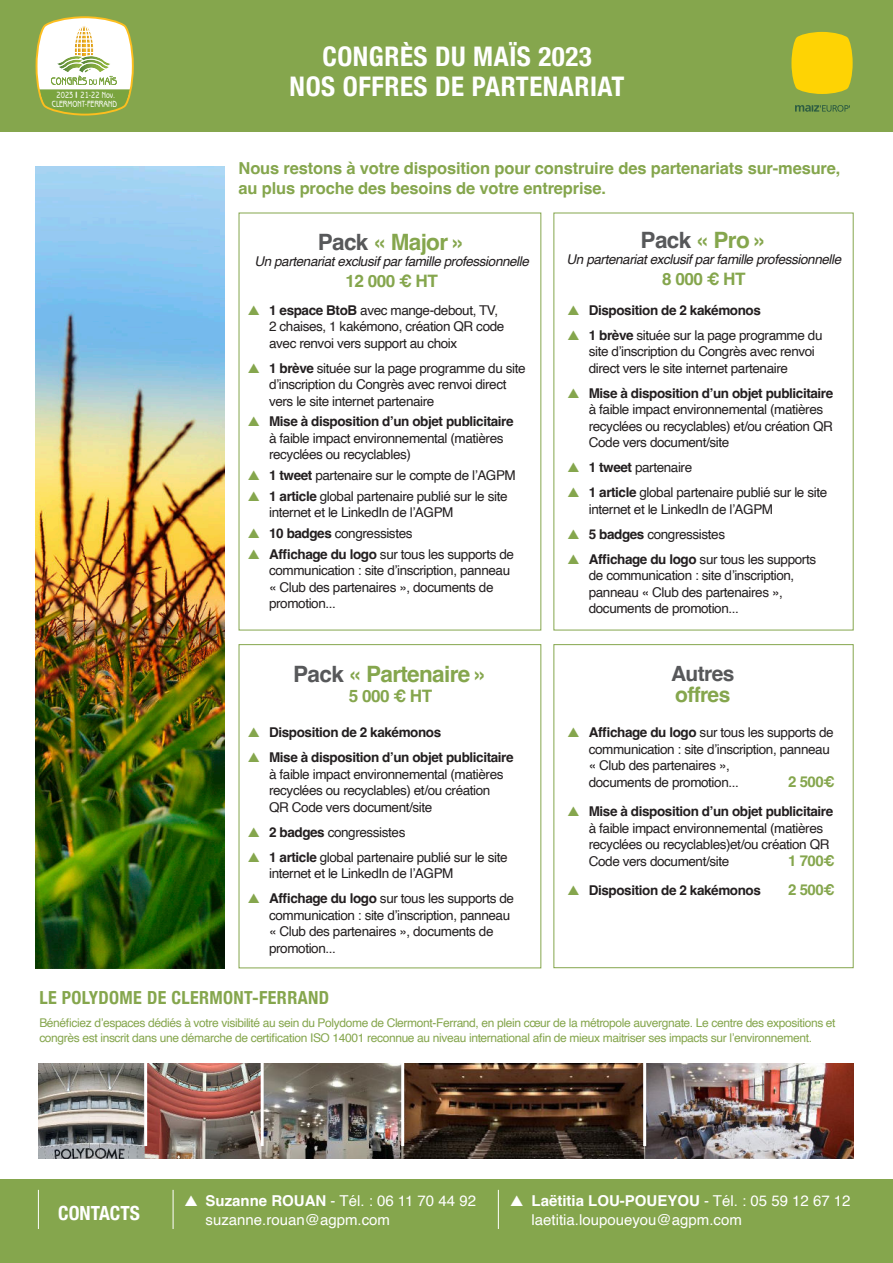
<style>
.page{position:relative;width:893px;height:1263px;background:#fff}
.page>*{position:absolute;margin:0;border:0;box-sizing:border-box;transform-origin:0 0}
.t1{font:700 condensed 27px/30px "Helvetica Neue";letter-spacing:.02em;color:#fff;text-align:center}
.t2{font:700 22.5px "Helvetica";letter-spacing:-.03em;color:#85a64d}
.t3{font:700 21px "Helvetica";letter-spacing:-.03em;color:#57585a}
.t4{font:700 21px "Helvetica";letter-spacing:-.03em;color:#85a64d}
.t5{font:700 condensed 19.5px "Helvetica Neue";color:#fff}
.t6{font:700 condensed 18px "Helvetica Neue";letter-spacing:.02em;color:#85a64d}
.t7{font:700 17.1px "Helvetica";letter-spacing:-.03em;color:#85a64d}
.t8{font:700 16.5px/19.8px "Helvetica";letter-spacing:-.01em;color:#85a64d}
.t9{font:15px/19.5px "Helvetica";color:#fff}
.t10{font:700 15px "Helvetica";letter-spacing:-.03em;color:#85a64d}
.t11{font:13.5px/16.5px "Helvetica";letter-spacing:-.03em;color:#231f20}
.t12{font:italic 13.5px "Helvetica";color:#231f20}
.t13{font:700 13.5px "Helvetica";letter-spacing:-.03em;color:#231f20}
.t14{font:12px/15px "Helvetica";letter-spacing:-.03em;color:#85a64d}
.t15{font:500 9px/8.6px "Benguiat Gothic Std";color:#fff;text-align:center;scale:.77 1}
.s1{font-weight:800}
.s2{color:#57585a}
.s3{color:#85a64d}
.s4{font-weight:700}
</style>
<div class="page">
<div style="left:0;top:0;width:893px;height:132px;background:#85a64d"></div>
<div style="left:0;top:1179px;width:893px;height:84px;background:#85a64d"></div>
<div style="left:553px;top:644px;width:300px;height:324px;border:1px solid #85a64d"></div>
<img style="left:35px;top:167px;width:189px;height:801px">
<img style="left:38px;top:1063px;width:815px;height:96px">
<svg style="left:795px;top:105px;width:55px;height:7px"></svg>
<svg style="left:791px;top:32px;width:62px;height:62px;background:#efcd0c"></svg>
<hr style="left:498px;top:1190px;width:1px;height:39px;background:#fff">
<hr style="left:173px;top:1190px;width:1px;height:39px;background:#fff">
<hr style="left:144px;top:1038px;width:3px;height:108px;background:#fff">
<hr style="left:261px;top:1038px;width:3px;height:108px;background:#fff">
<hr style="left:401px;top:1038px;width:3px;height:108px;background:#fff">
<hr style="left:643px;top:1038px;width:3px;height:108px;background:#fff">
<hr style="left:38px;top:1190px;width:1px;height:39px;background:#fff">
<svg style="left:36px;top:16px;width:98px;height:100px"></svg>
<p class="t15" style="left:52px;top:91px;width:86px">2023 <span class="s1">l</span> 21-22 Nov.<br>CLERMONT-FERRAND</p>
<h1 class="t1" style="left:290px;top:42px;width:336px">CONGRÈS DU MAÏS 2023<br>NOS OFFRES DE PARTENARIAT</h1>
<p class="t8" style="left:239px;top:160px;width:603px">Nous restons à votre disposition pour construire des partenariats sur-mesure, au plus proche des besoins de votre entreprise.</p>
<h2 class="t2" style="left:318px;top:228px;width:149px"><span class="s2">Pack</span> « Major »</h2>
<p class="t12" style="left:254px;top:256px;width:279px">Un partenariatexclusifparfamille professionnelle</p>
<p class="t7" style="left:345px;top:271px;width:94px">12 000 € HT</p>
<p class="t11" style="left:269px;top:302px;width:237px;text-indent:-21px"><span class="s3">▲</span> <span class="s4">1 espace BtoB</span> avec mange-debout, TV,<br>2 chaises, 1 kakémono, création QR code avec renvoi vers support au choix</p>
<p class="t11" style="left:269px;top:361px;width:258px;text-indent:-21px"><span class="s3">▲</span> <span class="s4">1 brève</span> située sur la page programme du site d’inscription du Congrès avec renvoi direct vers le site internet partenaire</p>
<p class="t11" style="left:269px;top:415px;width:246px;text-indent:-21px"><span class="s3">▲</span> <span class="s4">Mise à disposition d’un objet publicitaire </span>à faible impact environnemental (matières recyclées ou recyclables)</p>
<p class="t11" style="left:248px;top:467px;width:270px"><span class="s3">▲</span> <span class="s4">1 tweet</span> partenaire sur le compte de l’AGPM</p>
<p class="t11" style="left:269px;top:489px;width:240px;text-indent:-21px"><span class="s3">▲</span> <span class="s4">1 article</span> global partenaire publié sur le site internet et le LinkedIn de l’AGPM</p>
<p class="t11" style="left:248px;top:526px;width:166px"><span class="s3">▲</span> <span class="s4">10 badges</span> congressistes</p>
<p class="t11" style="left:269px;top:547px;width:246px;text-indent:-21px"><span class="s3">▲</span> <span class="s4">Affichage du logo</span> sur tous les supports de communication : site d’inscription, panneau « Club des partenaires », documents de promotion...</p>
<h2 class="t2" style="left:293px;top:660px;width:196px"><span class="s2">Pack</span> « Partenaire »</h2>
<p class="t7" style="left:349px;top:686px;width:85px">5 000 € HT</p>
<p class="t13" style="left:248px;top:724px;width:195px"><span class="s3">▲</span> Disposition de 2 kakémonos</p>
<p class="t11" style="left:269px;top:751px;width:246px;text-indent:-21px"><span class="s3">▲</span> <span class="s4">Mise à disposition d’un objet publicitaire </span>à faible impact environnemental (matières recyclées ou recyclables) et/ou création QR Code vers document/site</p>
<p class="t11" style="left:248px;top:825px;width:159px"><span class="s3">▲</span> <span class="s4">2 badges</span> congressistes</p>
<p class="t11" style="left:269px;top:850px;width:240px;text-indent:-21px"><span class="s3">▲</span> <span class="s4">1 article</span> global partenaire publié sur le site internet et le LinkedIn de l’AGPM</p>
<p class="t11" style="left:269px;top:892px;width:246px;text-indent:-21px"><span class="s3">▲</span> <span class="s4">Affichage du logo</span> sur tous les supports de communication : site d’inscription, panneau « Club des partenaires », documents de promotion...</p>
<h2 class="t2" style="left:641px;top:226px;width:128px"><span class="s2">Pack</span> « Pro »</h2>
<p class="t12" style="left:567px;top:254px;width:279px">Un partenariatexclusifparfamille professionnelle</p>
<p class="t7" style="left:662px;top:269px;width:85px">8 000 € HT</p>
<p class="t13" style="left:567px;top:302px;width:195px"><span class="s3">▲</span> Disposition de 2 kakémonos</p>
<p class="t11" style="left:589px;top:328px;width:235px;text-indent:-21px"><span class="s3">▲</span> <span class="s4">1 brève</span> située sur la page programme du site d’inscription du Congrès avec renvoi direct vers le site internet partenaire</p>
<p class="t11" style="left:589px;top:386px;width:246px;text-indent:-21px"><span class="s3">▲</span> <span class="s4">Mise à disposition d’un objet publicitaire </span>à faible impact environnemental (matières recyclées ou recyclables) et/ou création QR Code vers document/site</p>
<p class="t11" style="left:567px;top:460px;width:126px"><span class="s3">▲</span> <span class="s4">1 tweet</span> partenaire</p>
<p class="t11" style="left:589px;top:485px;width:240px;text-indent:-21px"><span class="s3">▲</span> <span class="s4">1 article</span> global partenaire publié sur le site internet et le LinkedIn de l’AGPM</p>
<p class="t11" style="left:567px;top:527px;width:159px"><span class="s3">▲</span> <span class="s4">5 badges</span> congressistes</p>
<p class="t11" style="left:589px;top:552px;width:229px;text-indent:-21px"><span class="s3">▲</span> <span class="s4">Affichage du logo</span> sur tous les supports de communication : site d’inscription, panneau « Club des partenaires », documents de promotion...</p>
<h3 class="t3" style="left:671px;top:661px;width:65px">Autres</h3>
<h3 class="t4" style="left:675px;top:682px;width:57px">offres</h3>
<p class="t11" style="left:589px;top:726px;width:246px;text-indent:-21px"><span class="s3">▲</span> <span class="s4">Affichage du logo</span> sur tous les supports de communication : site d’inscription, panneau « Club des partenaires »,<br>documents de promotion...</p>
<p class="t10" style="left:788px;top:773px;width:48px">2 500€</p>
<p class="t11" style="left:589px;top:804px;width:246px;text-indent:-21px"><span class="s3">▲</span> <span class="s4">Mise à disposition d’un objet publicitaire </span>à faible impact environnemental (matières recyclées ou recyclables)et/ou création QR Code vers document/site</p>
<p class="t10" style="left:788px;top:852px;width:48px">1 700€</p>
<p class="t13" style="left:567px;top:882px;width:195px"><span class="s3">▲</span> Disposition de 2 kakémonos</p>
<p class="t10" style="left:788px;top:881px;width:48px">2 500€</p>
<h3 class="t6" style="left:39px;top:987px;width:291px">LE POLYDOME DE CLERMONT-FERRAND</h3>
<p class="t14" style="left:39px;top:1016px;width:798px">Bénéficiez d’espaces dédiés à votre visibilité au sein du Polydome de Clermont-Ferrand, en plein cœur de la métropole auvergnate. Le centre des expositions et congrès est inscrit dans une démarche de certification ISO 14001 reconnue au niveau international afin de mieux maitriser ses impacts sur l’environnement.</p>
<h3 class="t5" style="left:58px;top:1201px;width:83px">CONTACTS</h3>
<p class="t9" style="left:184px;top:1192px;width:293px">▲ <span class="s4">Suzanne ROUAN</span> - Tél. : 06 11 70 44 92</p>
<p class="t9" style="left:206px;top:1212px;width:186px">suzanne.rouan@agpm.com</p>
<p class="t9" style="left:531px;top:1192px;width:321px;text-indent:-21px">▲ <span class="s4">Laëtitia LOU-POUEYOU</span> - Tél. : 05 59 12 67 12 laetitia.loupoueyou@agpm.com</p>
</div>
